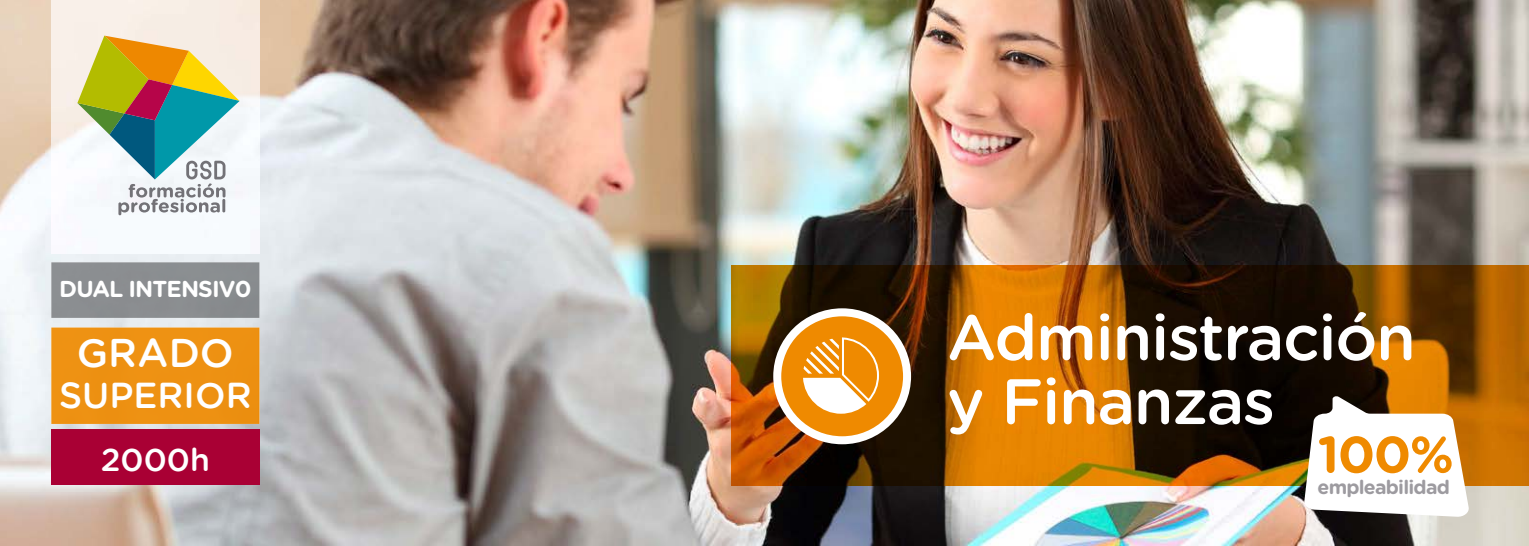
<style>
.page{position:relative;width:1529px;height:546px;background:#fff}
.page>*{position:absolute;margin:0;border:0;box-sizing:border-box;transform-origin:0 0}
.t1{font:500 64px/64px "Gotham Rounded";letter-spacing:-.02em;color:#fff}
.t2{font:700 51.4px "Gotham Rounded";color:#ef8a00}
.t3{font:500 40px "Gotham Rounded";color:#fff}
.t4{font:500 36px "Gotham Rounded";color:#fff}
.t5{font:500 32px "Gotham Rounded";color:#fff}
.t6{font:700 23px "Gotham Rounded";letter-spacing:-.04em;color:#fff}
.t7{font:700 19.6px "Gotham Rounded";letter-spacing:-.04em;color:#9d9ba0}
</style>
<div class="page">
<img style="left:0;top:0;width:1528px;height:546px">
<img style="left:51px;top:0;width:208px;height:253px">
<svg style="left:77px;top:36px;width:163px;height:179px"></svg>
<div style="left:51px;top:327px;width:208px;height:97px;background:#ee9112"></div>
<svg style="left:51px;top:345px;width:22px;height:1px"></svg>
<div style="left:51px;top:430px;width:208px;height:55px;background:#a90034"></div>
<img style="left:731px;top:265px;width:797px;height:220px">
<svg style="left:777px;top:312px;width:130px;height:128px;background:#f19c27"></svg>
<div style="left:773px;top:308px;width:138px;height:136px;border:8px solid #fff;border-radius:50%"></div>
<svg style="left:803px;top:336px;width:77px;height:78px"></svg>
<svg style="left:1303px;top:395px;width:166px;height:122px"></svg>
<div style="left:51px;top:262px;width:208px;height:56px;background:#8b8e91"></div>
<svg style="left:51px;top:280px;width:22px;height:1px"></svg>
<p class="t6" style="left:59px;top:272px;width:194px">DUAL INTENSIV0</p>
<p class="t3" style="left:77px;top:331px;width:159px">GRADO</p>
<p class="t4" style="left:59px;top:376px;width:194px">SUPERIOR</p>
<p class="t5" style="left:101px;top:441px;width:110px">2000h</p>
<p class="t1" style="left:947px;top:303px;width:470px">Administración y Finanzas</p>
<p class="t2" style="left:1317px;top:417px;width:138px">100%</p>
<p class="t7" style="left:1317px;top:473px;width:134px">empleabilidad</p>
</div>
